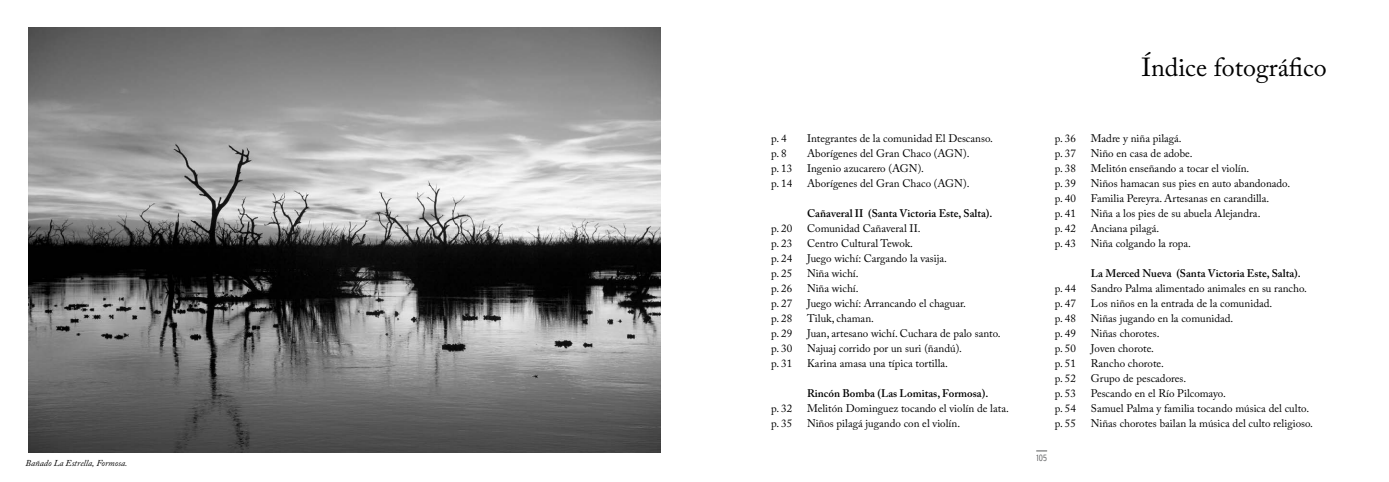
<style>
.page{position:relative;width:1389px;height:482px;background:#fff}
.page>*{position:absolute;margin:0;border:0;box-sizing:border-box;transform-origin:0 0}
.t1{font:26px "Adobe Caslon Pro";color:#000}
.t2{font:11px "Adobe Caslon Pro";color:#000}
.t3{font:600 11px "Adobe Caslon Pro";color:#000}
.t4{font:italic 9px "Adobe Caslon Pro";color:#000}
.t5{font:300 condensed 9px "Interstate";color:#58595b}
</style>
<div class="page">
<img style="left:28px;top:27px;width:632px;height:426px">
<p class="t4" style="left:26px;top:458px;width:103px">Bañado La Estrella, Formosa.</p>
<p class="t2" style="left:771px;top:132px;width:17px">p. 4</p>
<p class="t2" style="left:807px;top:132px;width:187px">Integrantes de la comunidad El Descanso.</p>
<p class="t2" style="left:771px;top:147px;width:17px">p. 8</p>
<p class="t2" style="left:807px;top:147px;width:164px">Aborígenes del Gran Chaco (AGN).</p>
<p class="t2" style="left:771px;top:162px;width:23px">p. 13</p>
<p class="t2" style="left:807px;top:162px;width:119px">Ingenio azucarero (AGN).</p>
<p class="t2" style="left:771px;top:177px;width:23px">p. 14</p>
<p class="t2" style="left:807px;top:177px;width:164px">Aborígenes del Gran Chaco (AGN).</p>
<p class="t3" style="left:807px;top:207px;width:187px">Cañaveral II (Santa Victoria Este, Salta).</p>
<p class="t2" style="left:771px;top:222px;width:23px">p. 20</p>
<p class="t2" style="left:807px;top:222px;width:115px">Comunidad Cañaveral II.</p>
<p class="t2" style="left:771px;top:237px;width:23px">p. 23</p>
<p class="t2" style="left:807px;top:237px;width:108px">Centro Cultural Tewok.</p>
<p class="t2" style="left:771px;top:252px;width:23px">p. 24</p>
<p class="t2" style="left:807px;top:252px;width:141px">Juego wichí: Cargando la vasija.</p>
<p class="t2" style="left:771px;top:267px;width:23px">p. 25</p>
<p class="t2" style="left:807px;top:267px;width:53px">Niña wichí.</p>
<p class="t2" style="left:771px;top:282px;width:23px">p. 26</p>
<p class="t2" style="left:807px;top:282px;width:53px">Niña wichí.</p>
<p class="t2" style="left:771px;top:297px;width:23px">p. 27</p>
<p class="t2" style="left:807px;top:297px;width:161px">Juego wichí: Arrancando el chaguar.</p>
<p class="t2" style="left:771px;top:312px;width:23px">p. 28</p>
<p class="t2" style="left:807px;top:312px;width:68px">Tiluk, chaman.</p>
<p class="t2" style="left:771px;top:327px;width:23px">p. 29</p>
<p class="t2" style="left:807px;top:327px;width:195px">Juan, artesano wichí. Cuchara de palo santo.</p>
<p class="t2" style="left:771px;top:342px;width:23px">p. 30</p>
<p class="t2" style="left:807px;top:342px;width:157px">Najuaj corrido por un suri (ñandú).</p>
<p class="t2" style="left:771px;top:357px;width:23px">p. 31</p>
<p class="t2" style="left:807px;top:357px;width:143px">Karina amasa una típica tortilla.</p>
<p class="t3" style="left:807px;top:387px;width:183px">Rincón Bomba (Las Lomitas, Formosa).</p>
<p class="t2" style="left:771px;top:402px;width:23px">p. 32</p>
<p class="t2" style="left:807px;top:402px;width:203px">Melitón Dominguez tocando el violín de lata.</p>
<p class="t2" style="left:771px;top:417px;width:23px">p. 35</p>
<p class="t2" style="left:807px;top:417px;width:155px">Niños pilagá jugando con el violín.</p>
<h1 class="t1" style="left:1141px;top:52px;width:187px">Índice fotográfico</h1>
<p class="t2" style="left:1055px;top:132px;width:23px">p. 36</p>
<p class="t2" style="left:1091px;top:132px;width:92px">Madre y niña pilagá.</p>
<p class="t2" style="left:1055px;top:147px;width:23px">p. 37</p>
<p class="t2" style="left:1091px;top:147px;width:103px">Niño en casa de adobe.</p>
<p class="t2" style="left:1055px;top:162px;width:23px">p. 38</p>
<p class="t2" style="left:1091px;top:162px;width:160px">Melitón enseñando a tocar el violín.</p>
<p class="t2" style="left:1055px;top:177px;width:23px">p. 39</p>
<p class="t2" style="left:1091px;top:177px;width:201px">Niños hamacan sus pies en auto abandonado.</p>
<p class="t2" style="left:1055px;top:192px;width:23px">p. 40</p>
<p class="t2" style="left:1091px;top:192px;width:180px">Familia Pereyra. Artesanas en carandilla.</p>
<p class="t2" style="left:1055px;top:207px;width:23px">p. 41</p>
<p class="t2" style="left:1091px;top:207px;width:171px">Niña a los pies de su abuela Alejandra.</p>
<p class="t2" style="left:1055px;top:222px;width:23px">p. 42</p>
<p class="t2" style="left:1091px;top:222px;width:70px">Anciana pilagá.</p>
<p class="t2" style="left:1055px;top:237px;width:23px">p. 43</p>
<p class="t2" style="left:1091px;top:237px;width:102px">Niña colgando la ropa.</p>
<p class="t3" style="left:1091px;top:267px;width:211px">La Merced Nueva (Santa Victoria Este, Salta).</p>
<p class="t2" style="left:1055px;top:282px;width:23px">p. 44</p>
<p class="t2" style="left:1091px;top:282px;width:218px">Sandro Palma alimentado animales en su rancho.</p>
<p class="t2" style="left:1055px;top:297px;width:23px">p. 47</p>
<p class="t2" style="left:1091px;top:297px;width:183px">Los niños en la entrada de la comunidad.</p>
<p class="t2" style="left:1055px;top:312px;width:23px">p. 48</p>
<p class="t2" style="left:1091px;top:312px;width:144px">Niñas jugando en la comunidad.</p>
<p class="t2" style="left:1055px;top:327px;width:23px">p. 49</p>
<p class="t2" style="left:1091px;top:327px;width:70px">Niñas chorotes.</p>
<p class="t2" style="left:1055px;top:342px;width:23px">p. 50</p>
<p class="t2" style="left:1091px;top:342px;width:65px">Joven chorote.</p>
<p class="t2" style="left:1055px;top:357px;width:23px">p. 51</p>
<p class="t2" style="left:1091px;top:357px;width:75px">Rancho chorote.</p>
<p class="t2" style="left:1055px;top:372px;width:23px">p. 52</p>
<p class="t2" style="left:1091px;top:372px;width:97px">Grupo de pescadores.</p>
<p class="t2" style="left:1055px;top:387px;width:23px">p. 53</p>
<p class="t2" style="left:1091px;top:387px;width:137px">Pescando en el Río Pilcomayo.</p>
<p class="t2" style="left:1055px;top:402px;width:23px">p. 54</p>
<p class="t2" style="left:1091px;top:402px;width:220px">Samuel Palma y familia tocando música del culto.</p>
<p class="t2" style="left:1055px;top:417px;width:23px">p. 55</p>
<p class="t2" style="left:1091px;top:417px;width:224px">Niñas chorotes bailan la música del culto religioso.</p>
<p class="t5" style="left:1036px;top:453px;width:12px">105</p>
</div>
